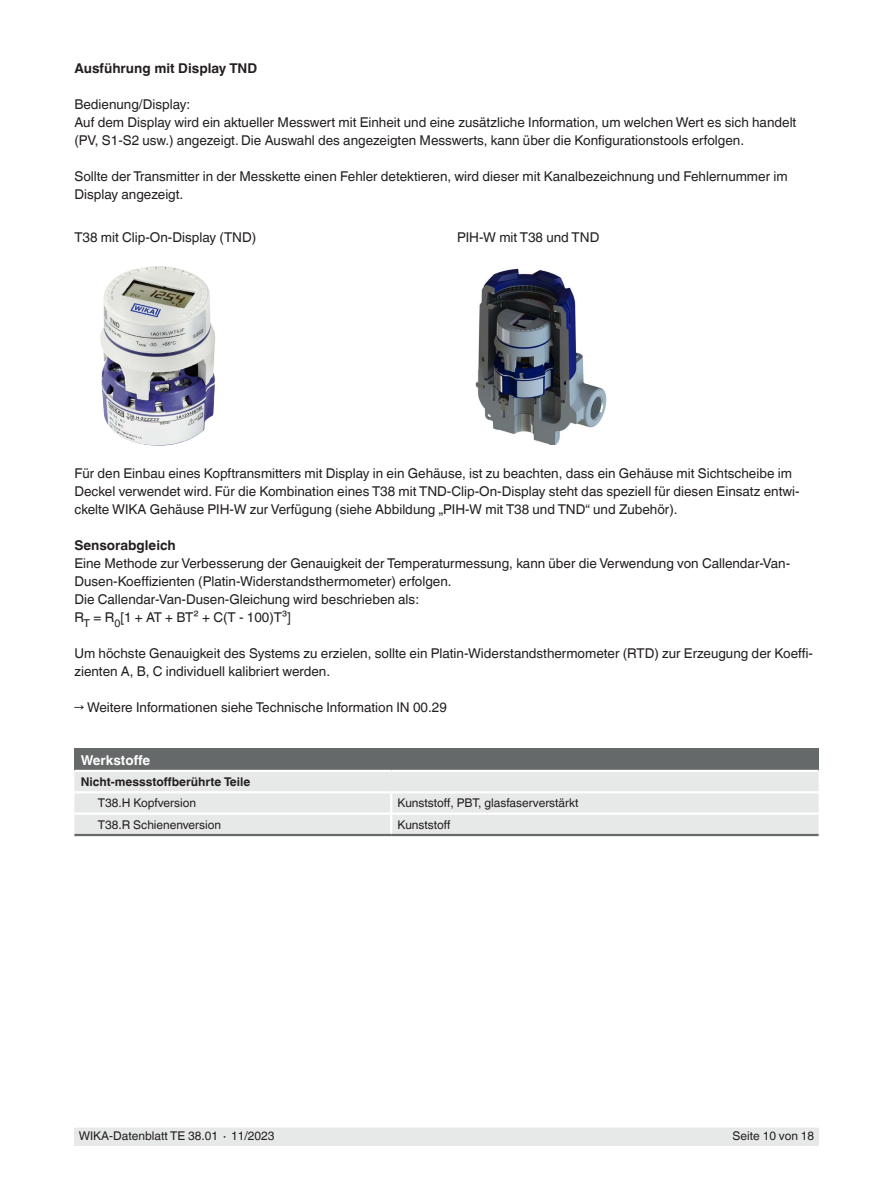
<style>
.page{position:relative;width:893px;height:1188px;background:#fff}
.page>*{position:absolute;margin:0;border:0;box-sizing:border-box;transform-origin:0 0}
.t1{font:13.5px/18px "Helvetica World";color:#231f20}
.t2{font:700 13.5px "Helvetica World";color:#231f20}
.t3{font:700 13.5px "Helvetica World";color:#fff}
.t4{font:12px "Helvetica World";color:#231f20}
.t5{font:700 12px "Helvetica World";color:#231f20}
</style>
<div class="page">
<div style="left:74px;top:1128px;width:745px;height:17px;background:#e7e9e8"></div>
<img style="left:100px;top:266px;width:115px;height:180px">
<div style="left:74px;top:748px;width:745px;height:23px;background:#666969"></div>
<div style="left:74px;top:772px;width:745px;height:62px;background:#e7e9e8"></div>
<hr style="left:390px;top:793px;width:2px;height:20px;background:#fff">
<hr style="left:74px;top:813px;width:317px;height:2px;background:#fff">
<hr style="left:391px;top:813px;width:428px;height:2px;background:#fff">
<svg style="left:390px;top:815px;width:2px;height:19px"></svg>
<hr style="left:74px;top:834px;width:317px;height:2px;background:#666969">
<hr style="left:391px;top:834px;width:428px;height:2px;background:#666969">
<hr style="left:74px;top:770px;width:317px;height:2px;background:#fff">
<hr style="left:391px;top:770px;width:428px;height:2px;background:#fff">
<hr style="left:74px;top:791px;width:317px;height:2px;background:#fff">
<hr style="left:391px;top:791px;width:428px;height:2px;background:#fff">
<img style="left:475px;top:268px;width:132px;height:177px">
<p class="t2" style="left:74px;top:61px;width:184px">Ausführung mit Display TND</p>
<p class="t1" style="left:74px;top:96px;width:723px">Bedienung/Display:<br>Auf dem Display wird ein aktueller Messwert mit Einheit und eine zusätzliche Information, um welchen Wert es sich handelt (PV, S1-S2 usw.) angezeigt. Die Auswahl des angezeigten Messwerts, kann über die Konfigurationstools erfolgen.</p>
<p class="t1" style="left:74px;top:168px;width:715px">Sollte der Transmitter in der Messkette einen Fehler detektieren, wird dieser mit Kanalbezeichnung und Fehlernummer im<br>Display angezeigt.</p>
<p class="t1" style="left:74px;top:229px;width:183px">T38 mit Clip-On-Display (TND)</p>
<p class="t1" style="left:457px;top:229px;width:144px">PIH-W mit T38 und TND</p>
<p class="t1" style="left:74px;top:465px;width:727px">Für den Einbau eines Kopftransmitters mit Display in ein Gehäuse, ist zu beachten, dass ein Gehäuse mit Sichtscheibe im<br>Deckel verwendet wird. Für die Kombination eines T38 mit TND-Clip-On-Display steht das speziell für diesen Einsatz entwi&shy;ckelte WIKA Gehäuse PIH-W zur Verfügung (siehe Abbildung „PIH-W mit T38 und TND“ und Zubehör).</p>
<p class="t2" style="left:74px;top:538px;width:103px">Sensorabgleich</p>
<p class="t1" style="left:74px;top:555px;width:717px">Eine Methode zur Verbesserung der Genauigkeit der Temperaturmessung, kann über die Verwendung von Callendar-Van-Dusen-Koeffizienten (Platin-Widerstandsthermometer) erfolgen.<br>Die Callendar-Van-Dusen-Gleichung wird beschrieben als:<br>R<sub>T</sub> = R<sub>0</sub>[1 + AT + BT² + C(T - 100)T³]</p>
<p class="t1" style="left:74px;top:645px;width:740px">Um höchste Genauigkeit des Systems zu erzielen, sollte ein Platin-Widerstandsthermometer (RTD) zur Erzeugung der Koeffi&shy;zienten A, B, C individuell kalibriert werden.</p>
<p class="t1" style="left:74px;top:699px;width:374px">→ Weitere Informationen siehe Technische Information IN 00.29</p>
<p class="t3" style="left:81px;top:752px;width:71px">Werkstoffe</p>
<p class="t5" style="left:81px;top:775px;width:171px">Nicht-messstoffberührte Teile</p>
<p class="t4" style="left:98px;top:796px;width:100px">T38.H Kopfversion</p>
<p class="t4" style="left:398px;top:796px;width:182px">Kunststoff, PBT, glasfaserverstärkt</p>
<p class="t4" style="left:98px;top:817px;width:125px">T38.R Schienenversion</p>
<p class="t4" style="left:398px;top:817px;width:55px">Kunststoff</p>
<p class="t4" style="left:79px;top:1129px;width:197px">WIKA-Datenblatt TE 38.01 ∙ 11/2023</p>
<p class="t4" style="left:732px;top:1129px;width:83px">Seite 10 von 18</p>
</div>
